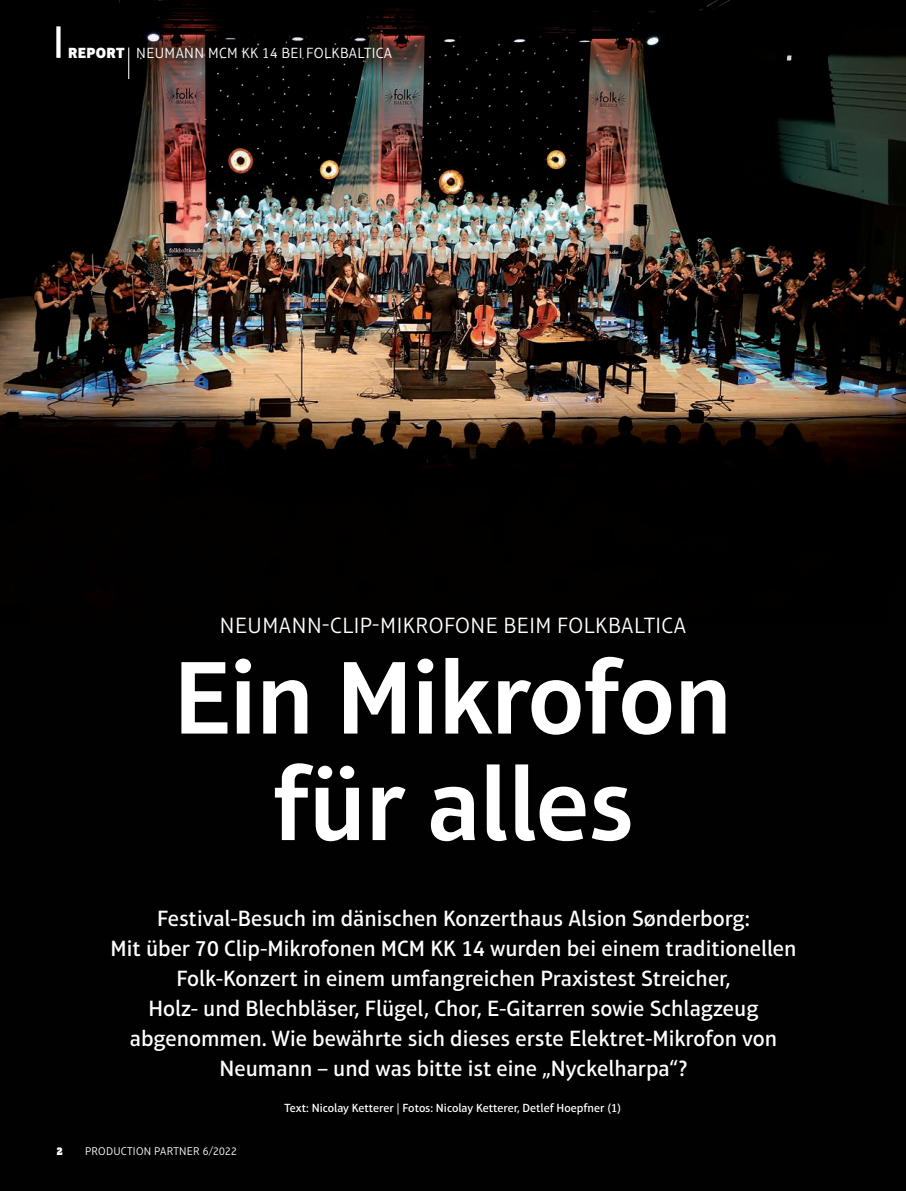
<style>
.page{position:relative;width:906px;height:1191px;background:#020101}
.page>*{position:absolute;margin:0;border:0;box-sizing:border-box;transform-origin:0 0}
.t1{font:600 105px/106.5px "Aptifer Sans LT Pro";letter-spacing:-.01em;color:#fff;text-align:center}
.t2{font:500 22.5px/30px "Aptifer Sans LT Pro";color:#fff;text-align:center}
.t3{font:300 22.5px "Aptifer Sans LT Pro";letter-spacing:.025em;color:#fff}
.t4{font:300 15px "Aptifer Sans LT Pro";letter-spacing:.025em;color:#fff}
.t5{font:500 12px "Aptifer Sans LT Pro";color:#fff}
.t6{font:300 11.4px "Aptifer Sans LT Pro";letter-spacing:.025em;color:#fff}
.t7{font:900 11.4px "Aptifer Slab LT Pro";color:#fff}
.s1{font-weight:900}
</style>
<div class="page">
<img style="left:0;top:0;width:906px;height:467px">
<hr style="left:128px;top:48px;width:1px;height:31px;background:#fff">
<div style="left:56px;top:26px;width:5px;height:32px;background:#fff"></div>
<p class="t4" style="left:68px;top:44px;width:89px"><span class="s1">REPORT</span> NEUMANN</p>
<p class="t4" style="left:208px;top:44px;width:145px">MCM KK 14 BEI FOLKBALTICA</p>
<p class="t3" style="left:220px;top:613px;width:468px">NEUMANN-CLIP-MIKROFONE BEIM FOLKBALTICA</p>
<h1 class="t1" style="left:174px;top:644px;width:560px">Ein Mikrofon für alles</h1>
<p class="t2" style="left:111px;top:903px;width:687px">Festival-Besuch im dänischen Konzerthaus Alsion Sønderborg:<br>Mit über 70 Clip-Mikrofonen MCM KK 14 wurden bei einem traditionellen Folk-Konzert in einem umfangreichen Praxistest Streicher,<br>Holz- und Blechbläser, Flügel, Chor, E-Gitarren sowie Schlagzeug abgenommen. Wie bewährte sich dieses erste Elektret-Mikrofon von Neumann – und was bitte ist eine „Nyckelharpa“?</p>
<p class="t5" style="left:284px;top:1100px;width:338px">Text: Nicolay Ketterer | Fotos: Nicolay Ketterer, Detlef Hoepfner (1)</p>
<p class="t7" style="left:56px;top:1143px;width:8px">2</p>
<p class="t6" style="left:85px;top:1144px;width:36px">PRODUCTION</p>
<p class="t6" style="left:154px;top:1144px;width:8px">PARTNER</p>
<p class="t6" style="left:203px;top:1144px;width:36px">6/2022</p>
</div>
